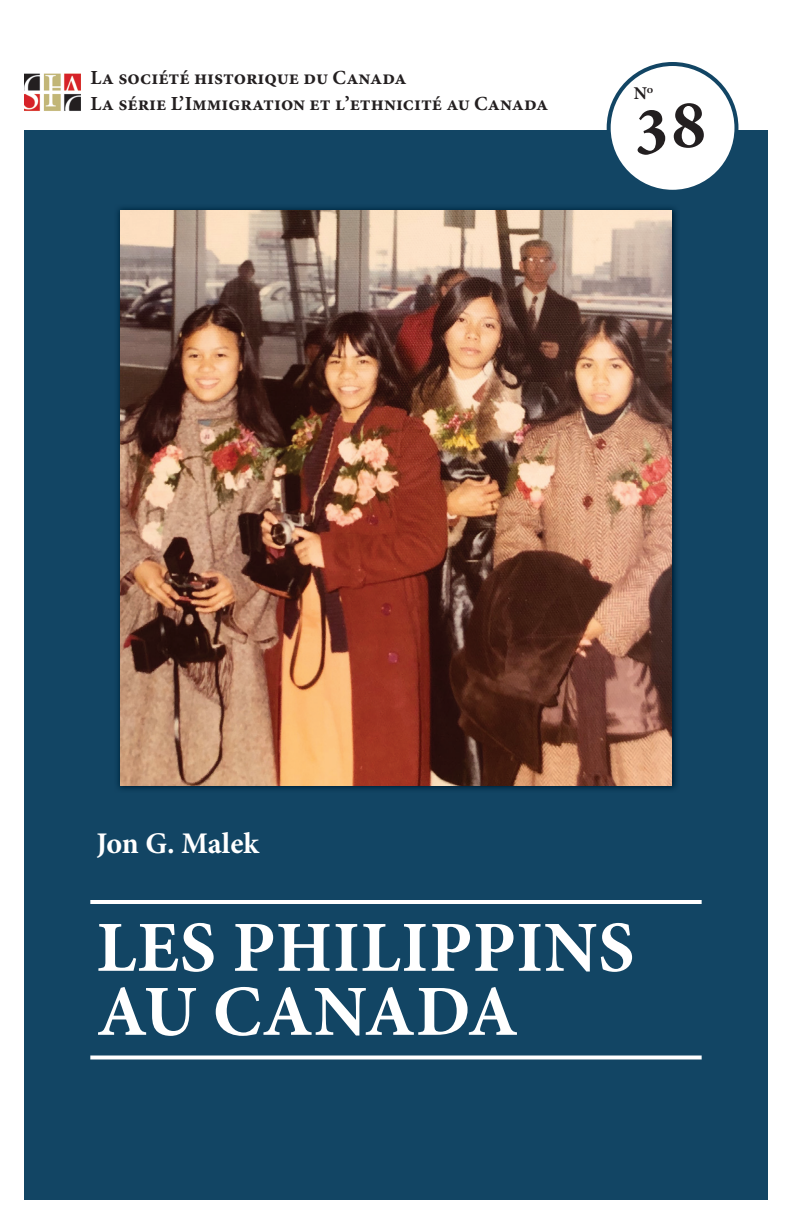
<style>
.page{position:relative;width:792px;height:1224px;background:#fff}
.page>*{position:absolute;margin:0;border:0;box-sizing:border-box;transform-origin:0 0}
.t1{font:700 72px/64px "Minion Pro";letter-spacing:.01em;color:#fff}
.t2{font:700 72px "Minion Pro";color:#231f20}
.t3{font:700 30px "Minion Pro";color:#fff}
.t4{font:700 20px/26px "Minion Pro";color:#231f20}
.t5{font:700 18px "Minion Pro";color:#231f20}
</style>
<div class="page">
<div style="left:24px;top:130px;width:744px;height:1070px;background:#124564"></div>
<hr style="left:90px;top:900px;width:612px;height:4px;background:#fff">
<svg style="left:90px;top:1056px;width:612px;height:4px;background:#e1e7eb"></svg>
<img style="left:24px;top:73px;width:57px;height:38px">
<img style="left:120px;top:210px;width:552px;height:576px">
<div style="left:609px;top:64px;width:127px;height:128px;background:#fff;border-radius:50%"></div>
<div style="left:607px;top:62px;width:131px;height:132px;border:4px solid #124564;border-radius:50%"></div>
<p class="t4" style="left:90px;top:65px;width:460px">La société historique du Canada<br>La série L’Immigration et l’ethnicité au Canada</p>
<p class="t5" style="left:634px;top:81px;width:21px">N<sup>o</sup></p>
<h1 class="t2" style="left:634px;top:71px;width:75px">38</h1>
<h2 class="t3" style="left:96px;top:822px;width:164px">Jon G. Malek</h2>
<h1 class="t1" style="left:97px;top:915px;width:539px">LES PHILIPPINS<br>AU CANADA</h1>
</div>
